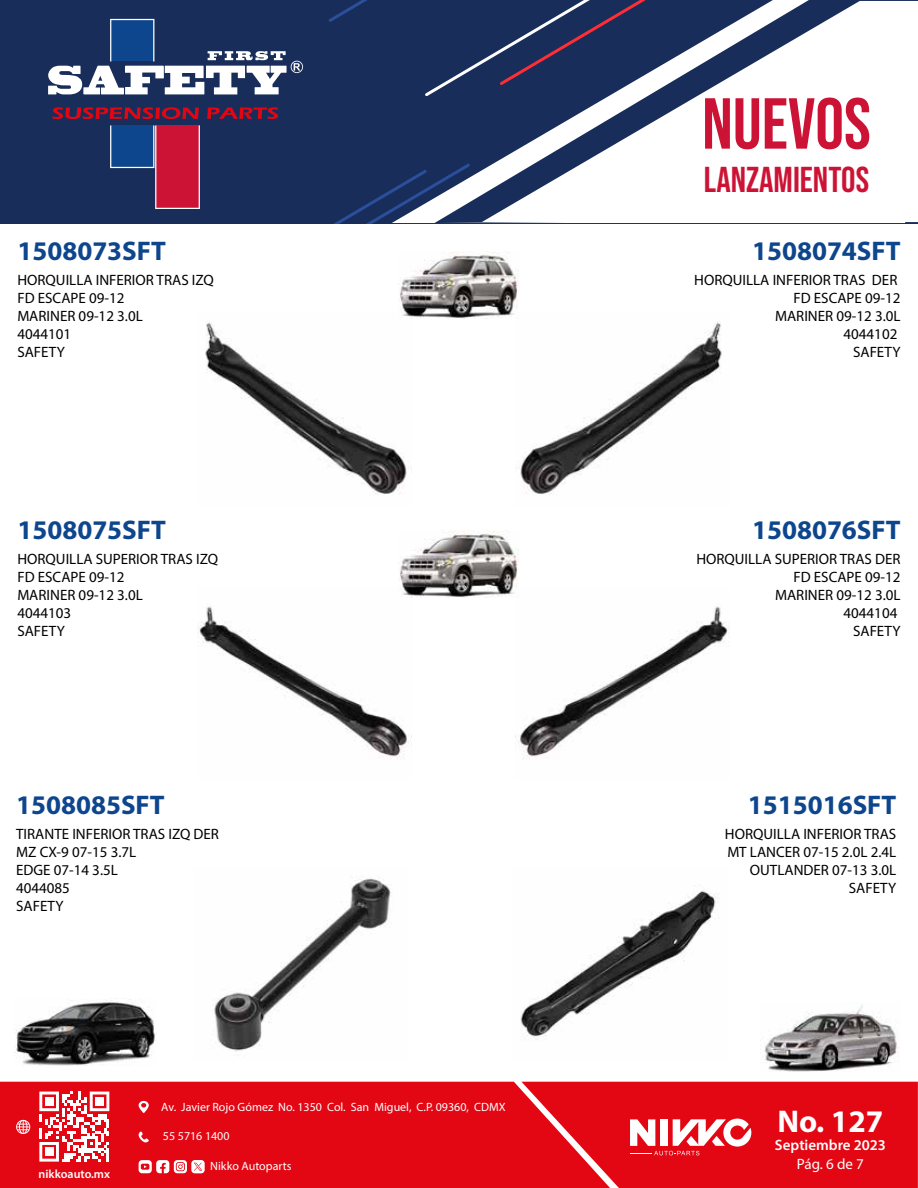
<style>
.page{position:relative;width:918px;height:1188px;background:#fff}
.page>*{position:absolute;margin:0;border:0;box-sizing:border-box;transform-origin:0 0}
.t1{font:72px "Bebas Neue";color:#cc1335}
.t2{font:36px "Bebas Neue";color:#cc1335}
.t3{font:700 31.5px "Myriad Pro";color:#fff}
.t4{font:700 27px "Myriad Pro";color:#0e468e}
.t5{font:15px/18px "Myriad Pro";color:#000}
.t6{font:600 15px "Myriad Pro";color:#fff}
.t7{font:15px "Myriad Pro";color:#fff}
.t8{font:12px "Myriad Pro";color:#fff}
.t9{font:600 12px "Myriad Pro";color:#fff}
</style>
<div class="page">
<div style="left:0;top:0;width:918px;height:223px;background:#182d59"></div>
<svg style="left:482px;top:149px;width:436px;height:73px;background:#e7e9ee"></svg>
<svg style="left:335px;top:163px;width:137px;height:60px"></svg>
<svg style="left:328px;top:0;width:590px;height:149px"></svg>
<div style="left:0;top:1082px;width:521px;height:106px;background:#e30613"></div>
<svg style="left:39px;top:1092px;width:70px;height:70px"></svg>
<div style="left:45px;top:1097px;width:8px;height:9px;background:#fff"></div>
<div style="left:95px;top:1097px;width:9px;height:9px;background:#fff"></div>
<div style="left:45px;top:1148px;width:8px;height:8px;background:#fff"></div>
<svg style="left:16px;top:1120px;width:14px;height:14px"></svg>
<svg style="left:139px;top:1101px;width:10px;height:12px"></svg>
<svg style="left:139px;top:1131px;width:10px;height:12px"></svg>
<svg style="left:139px;top:1160px;width:66px;height:13px"></svg>
<svg style="left:521px;top:1082px;width:397px;height:106px;background:#e41723"></svg>
<svg style="left:52px;top:107px;width:147px;height:12px"></svg>
<svg style="left:207px;top:107px;width:71px;height:12px"></svg>
<svg style="left:110px;top:125px;width:90px;height:84px"></svg>
<svg style="left:48px;top:19px;width:255px;height:76px"></svg>
<img style="left:205px;top:318px;width:207px;height:177px">
<img style="left:197px;top:597px;width:215px;height:162px">
<img style="left:518px;top:321px;width:204px;height:174px">
<img style="left:515px;top:606px;width:215px;height:153px">
<img style="left:398px;top:251px;width:121px;height:67px">
<img style="left:212px;top:878px;width:179px;height:174px">
<img style="left:520px;top:891px;width:198px;height:149px">
<img style="left:398px;top:531px;width:121px;height:66px">
<img style="left:15px;top:999px;width:140px;height:67px">
<img style="left:764px;top:1004px;width:135px;height:68px">
<h3 class="t4" style="left:17px;top:234px;width:150px">1508073SFT</h3>
<p class="t5" style="left:17px;top:271px;width:198px">HORQUILLA INFERIOR TRAS IZQ<br>FD ESCAPE 09-12<br>MARINER 09-12 3.0L<br>4044101<br>SAFETY</p>
<h3 class="t4" style="left:17px;top:512px;width:150px">1508075SFT</h3>
<p class="t5" style="left:17px;top:550px;width:202px">HORQUILLA SUPERIOR TRAS IZQ<br>FD ESCAPE 09-12<br>MARINER 09-12 3.0L<br>4044103<br>SAFETY</p>
<h3 class="t4" style="left:16px;top:787px;width:150px">1508085SFT</h3>
<p class="t5" style="left:16px;top:824px;width:204px">TIRANTE INFERIOR TRAS IZQ DER<br>MZ CX-9 07-15 3.7L<br>EDGE 07-14 3.5L<br>4044085<br>SAFETY</p>
<p class="t9" style="left:39px;top:1167px;width:73px">nikkoauto.mx</p>
<p class="t8" style="left:161px;top:1099px;width:346px">Av. Javier Rojo Gómez No. 1350 Col. San Miguel, C.P. 09360, CDMX</p>
<p class="t8" style="left:163px;top:1129px;width:68px">55 5716 1400</p>
<p class="t8" style="left:210px;top:1159px;width:83px">Nikko Autoparts</p>
<h1 class="t1" style="left:702px;top:83px;width:170px">NUEVOS</h1>
<h2 class="t2" style="left:704px;top:159px;width:167px">LANZAMIENTOS</h2>
<h3 class="t4" style="left:752px;top:234px;width:150px">1508074SFT</h3>
<p class="t5" style="left:694px;top:271px;width:208px;text-align:right">HORQUILLA INFERIOR TRAS DER<br>FD ESCAPE 09-12<br>MARINER 09-12 3.0L<br>4044102<br>SAFETY</p>
<h3 class="t4" style="left:752px;top:512px;width:150px">1508076SFT</h3>
<p class="t5" style="left:696px;top:550px;width:206px;text-align:right">HORQUILLA SUPERIOR TRAS DER<br>FD ESCAPE 09-12<br>MARINER 09-12 3.0L<br>4044104<br>SAFETY</p>
<h3 class="t4" style="left:748px;top:787px;width:150px">1515016SFT</h3>
<p class="t5" style="left:725px;top:824px;width:173px;text-align:right">HORQUILLA INFERIOR TRAS<br>MT LANCER 07-15 2.0L 2.4L<br>OUTLANDER 07-13 3.0L<br>SAFETY</p>
<h3 class="t3" style="left:778px;top:1101px;width:107px">No. 127</h3>
<p class="t6" style="left:775px;top:1135px;width:112px">Septiembre 2023</p>
<p class="t7" style="left:797px;top:1155px;width:68px">Pág. 6 de 7</p>
</div>
